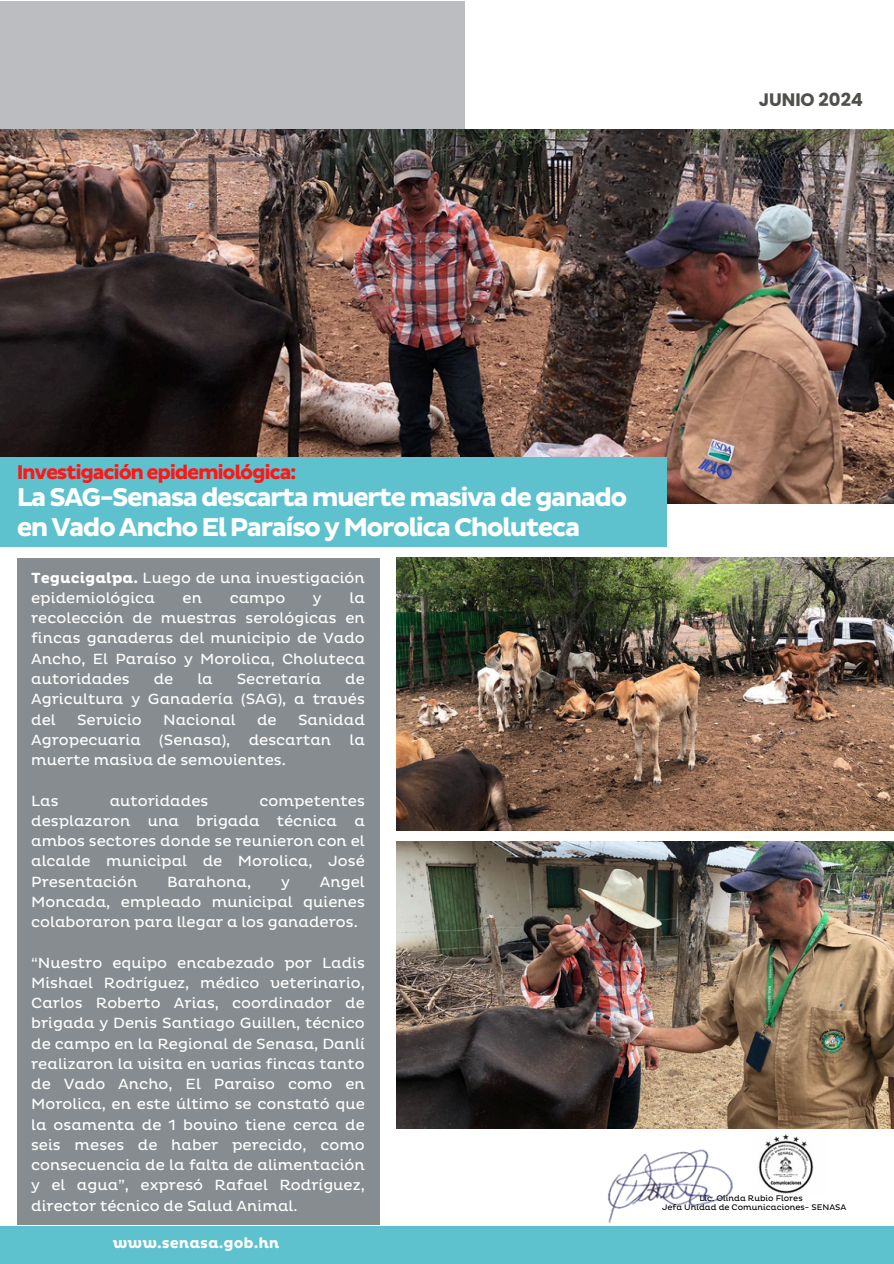
<style>
.page{position:relative;width:894px;height:1264px;background:#fff}
.page>*{position:absolute;margin:0;border:0;box-sizing:border-box;transform-origin:0 0}
.t1{font:700 26.25px "Pluto Sans";letter-spacing:-.06em;color:#fff}
.t2{font:700 20.25px "Pluto Sans";letter-spacing:-.06em;color:#ff1616}
.t3{font:700 18px "Poppins";color:#4f4f4b}
.t4{font:15px/20.2px "Pluto";color:#fffffe;text-align:justify}
.t5{font:700 15px "Pluto";color:#fffffe}
.t6{font:8.25px "Pluto";color:#000}
.s1{font-weight:700}
</style>
<div class="page">
<div style="left:0;top:1px;width:464px;height:151px;background:#bcbdc0"></div>
<img style="left:1px;top:130px;width:892px;height:373px">
<div style="left:0;top:457px;width:666px;height:90px;background:#5ec1ce"></div>
<div style="left:17px;top:558px;width:362px;height:666px;background:#878c90"></div>
<img style="left:396px;top:558px;width:497px;height:272px">
<img style="left:608px;top:1149px;width:125px;height:74px">
<img style="left:751px;top:1128px;width:73px;height:66px">
<div style="left:0;top:1226px;width:893px;height:37px;background:#5ec1ce"></div>
<img style="left:396px;top:841px;width:497px;height:287px">
<p class="t3" style="left:758px;top:87px;width:106px">JUNIO 2024</p>
<p class="t2" style="left:17px;top:461px;width:281px">Investigación epidemiológica:</p>
<p class="t1" style="left:17px;top:482px;width:612px">La SAG-Senasa descarta muerte masiva de ganado</p>
<p class="t1" style="left:17px;top:511px;width:565px">en Vado Ancho El Paraíso y Morolica Choluteca</p>
<p class="t4" style="left:31px;top:568px;width:335px"><span class="s1">Tegucigalpa.</span> Luego de una investigación epidemiológica</p>
<p class="t4" style="left:31px;top:588px;width:335px;text-indent:318px">la recolección de muestras serológicas en fincas ganaderas del municipio de Vado Ancho, El Paraíso y Morolica, Choluteca autoridades</p>
<p class="t4" style="left:182px;top:588px;width:21px">en</p>
<p class="t4" style="left:230px;top:588px;width:57px">campo</p>
<p class="t4" style="left:313px;top:588px;width:10px">y</p>
<p class="t4" style="left:154px;top:669px;width:21px">de</p>
<p class="t4" style="left:197px;top:669px;width:17px">la</p>
<p class="t4" style="left:236px;top:669px;width:86px">Secretaría</p>
<p class="t4" style="left:31px;top:669px;width:335px;text-indent:314px">de Agricultura y Ganadería (SAG), a través del</p>
<p class="t4" style="left:31px;top:710px;width:335px;text-indent:267px">Sanidad Agropecuaria (Senasa), descartan la muerte masiva de semovientes.</p>
<p class="t4" style="left:31px;top:791px;width:29px">Las</p>
<p class="t4" style="left:110px;top:791px;width:100px">autoridades</p>
<p class="t4" style="left:77px;top:710px;width:66px">Servicio</p>
<p class="t4" style="left:163px;top:710px;width:74px">Nacional</p>
<p class="t4" style="left:257px;top:710px;width:21px">de</p>
<p class="t4" style="left:31px;top:791px;width:335px;text-indent:228px">competentes desplazaron una brigada técnica a ambos sectores donde se reunieron con el alcalde municipal de Morolica, José Presentación</p>
<p class="t4" style="left:31px;top:872px;width:335px;text-indent:288px">Angel Moncada, empleado municipal quienes colaboraron para llegar a los ganaderos.</p>
<h3 class="t4" style="left:31px;top:953px;width:335px">“Nuestro equipo encabezado por Ladis Mishael Rodríguez, médico veterinario, Carlos Roberto Arias, coordinador de brigada y Denis Santiago Guillen, técnico de campo en la Regional de Senasa, Danlí realizaron la visita en varias fincas tanto de Vado Ancho, El Paraiso como en Morolica, en este último se constató que la osamenta de 1 bovino tiene cerca de seis meses de haber perecido, como consecuencia de la falta de alimentación y el agua”, expresó Rafael Rodríguez, director técnico de Salud Animal.</h3>
<p class="t5" style="left:113px;top:1234px;width:168px">www.senasa.gob.hn</p>
<p class="t4" style="left:167px;top:872px;width:85px">Barahona,</p>
<p class="t4" style="left:281px;top:872px;width:10px">y</p>
<h4 class="t6" style="left:699px;top:1193px;width:105px">Lic. Olinda Rubio Flores</h4>
<h4 class="t6" style="left:662px;top:1202px;width:186px">Jefa Unidad de Comunicaciones- SENASA</h4>
</div>
